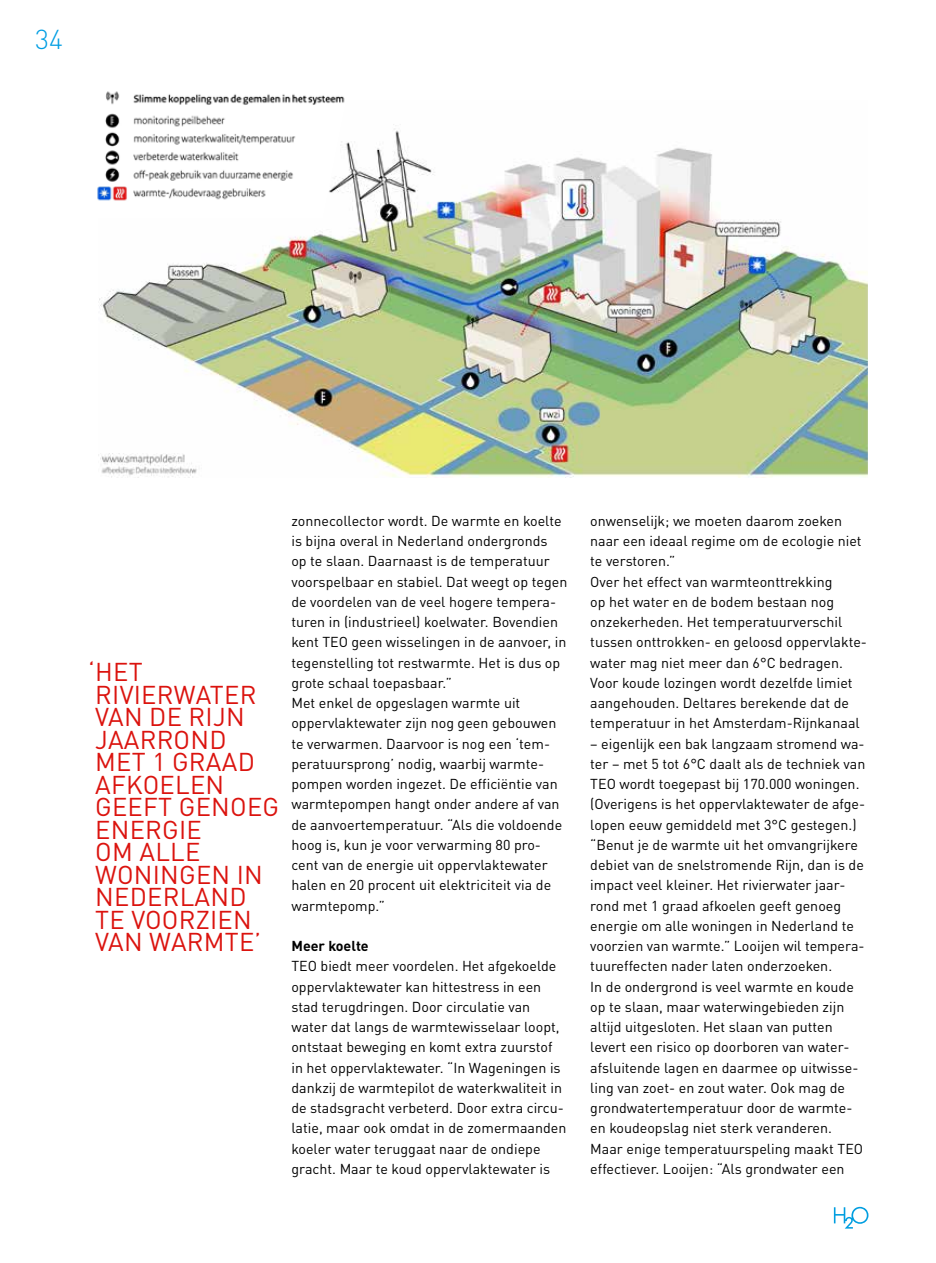
<style>
.page{position:relative;width:936px;height:1263px;background:#fff}
.page>*{position:absolute;margin:0;border:0;box-sizing:border-box;transform-origin:0 0}
.t1{font:300 27px "DIN Pro";color:#009ee3}
.t2{font:25.5px/22.5px "DIN Pro";letter-spacing:.01em;color:#db130e}
.t3{font:14.25px/20.2px "DIN Pro";color:#000}
.t4{font:700 14.25px "DIN Pro";color:#000}
</style>
<div class="page">
<svg style="left:833px;top:1207px;width:35px;height:21px"></svg>
<img style="left:99px;top:124px;width:768px;height:353px">
<img style="left:97px;top:91px;width:252px;height:128px">
<h1 class="t1" style="left:35px;top:18px;width:29px">34</h1>
<h2 class="t2" style="left:88px;top:658px;width:192px">‘HET<br>RIVIERWATER<br>VAN DE RIJN<br>JAARROND<br>MET 1 GRAAD<br>AFKOELEN<br>GEEFT GENOEG<br>ENERGIE<br>OM ALLE<br>WONINGEN IN<br>NEDERLAND<br>TE VOORZIEN<br>VAN WARMTE’</h2>
<p class="t3" style="left:291px;top:509px;width:277px">zonnecollector wordt. De warmte en koelte is bijna overal in Nederland ondergronds<br>op te slaan. Daarnaast is de temperatuur voorspelbaar en stabiel. Dat weegt op tegen de voordelen van de veel hogere tempera&shy;turen in (industrieel) koelwater. Bovendien kent TEO geen wisselingen in de aanvoer, in tegenstelling tot restwarmte. Het is dus op grote schaal toepasbaar.”<br>Met enkel de opgeslagen warmte uit oppervlaktewater zijn nog geen gebouwen te verwarmen. Daarvoor is nog een ‘tem&shy;peratuursprong’ nodig, waarbij warmte&shy;pompen worden ingezet. De efficiëntie van warmtepompen hangt onder andere af van de aanvoertemperatuur. “Als die voldoende hoog is, kun je voor verwarming 80 pro&shy;cent van de energie uit oppervlaktewater halen en 20 procent uit elektriciteit via de warmtepomp.”</p>
<p class="t4" style="left:291px;top:934px;width:79px">Meer koelte</p>
<p class="t3" style="left:291px;top:955px;width:276px">TEO biedt meer voordelen. Het afgekoelde oppervlaktewater kan hittestress in een stad terugdringen. Door circulatie van water dat langs de warmtewisselaar loopt, ontstaat beweging en komt extra zuurstof in het oppervlaktewater. “In Wageningen is dankzij de warmtepilot de waterkwaliteit in de stadsgracht verbeterd. Door extra circu&shy;latie, maar ook omdat in de zomermaanden koeler water teruggaat naar de ondiepe gracht. Maar te koud oppervlaktewater is</p>
<p class="t3" style="left:590px;top:509px;width:278px">onwenselijk; we moeten daarom zoeken naar een ideaal regime om de ecologie niet te verstoren.”<br>Over het effect van warmteonttrekking<br>op het water en de bodem bestaan nog onzekerheden. Het temperatuurverschil tussen onttrokken- en geloosd oppervlakte&shy;water mag niet meer dan 6°C bedragen.<br>Voor koude lozingen wordt dezelfde limiet aangehouden. Deltares berekende dat de temperatuur in het Amsterdam-Rijnkanaal</p>
<p class="t3" style="left:590px;top:732px;width:276px">– eigenlijk een bak langzaam stromend wa&shy;ter – met 5 tot 6°C daalt als de techniek van TEO wordt toegepast bij 170.000 woningen. (Overigens is het oppervlaktewater de afge&shy;lopen eeuw gemiddeld met 3°C gestegen.) “Benut je de warmte uit het omvangrijkere debiet van de snelstromende Rijn, dan is de impact veel kleiner. Het rivierwater jaar&shy;rond met 1 graad afkoelen geeft genoeg energie om alle woningen in Nederland te voorzien van warmte.” Looijen wil tempera&shy;tuureffecten nader laten onderzoeken.<br>In de ondergrond is veel warmte en koude op te slaan, maar waterwingebieden zijn altijd uitgesloten. Het slaan van putten levert een risico op doorboren van water&shy;afsluitende lagen en daarmee op uitwisse&shy;ling van zoet- en zout water. Ook mag de grondwatertemperatuur door de warmte&shy;en koudeopslag niet sterk veranderen.<br>Maar enige temperatuurspeling maakt TEO effectiever. Looijen: “Als grondwater een</p>
</div>
